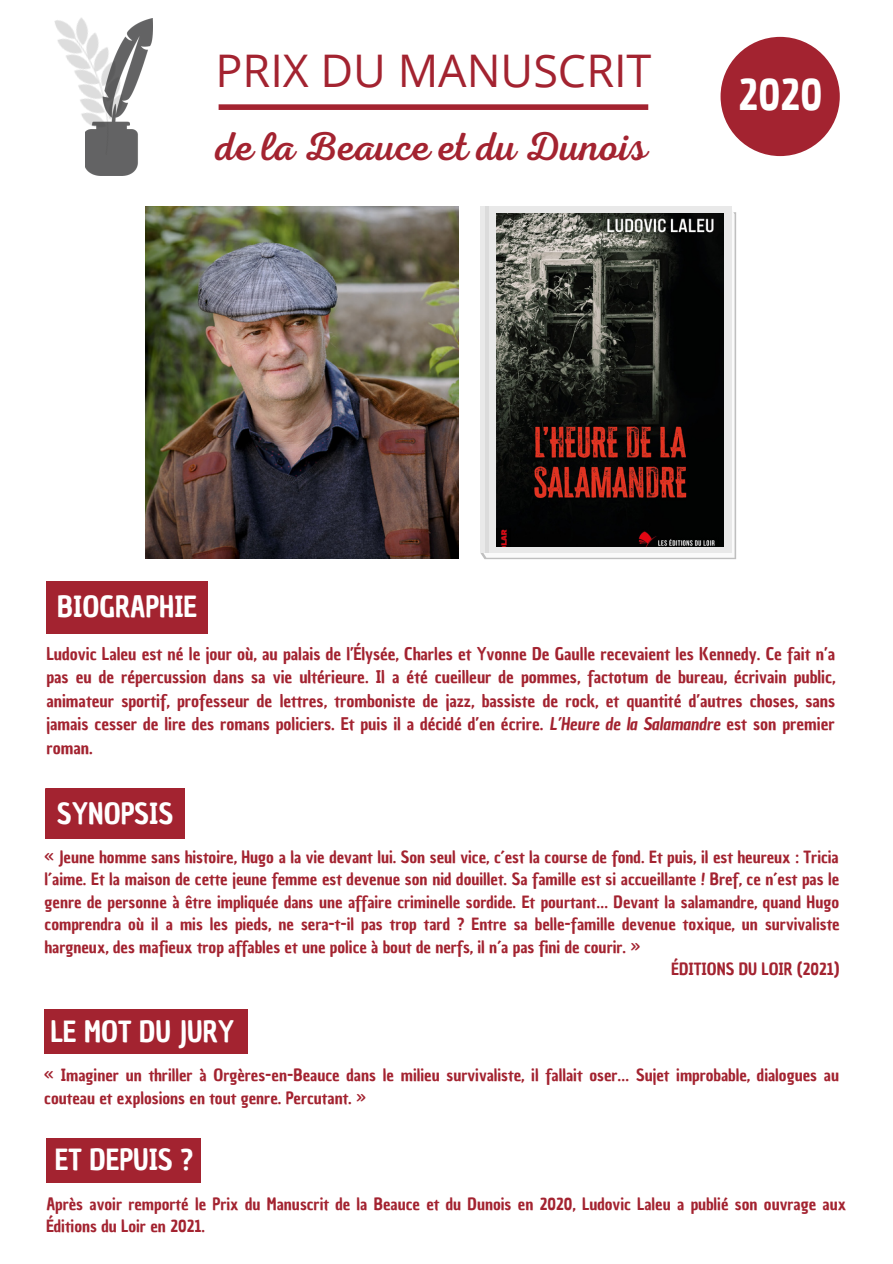
<style>
.page{position:relative;width:893px;height:1264px;background:#fff}
.page>*{position:absolute;margin:0;border:0;box-sizing:border-box;transform-origin:0 0}
.t1{font:45px "Open Sans";color:#a32330}
.t2{font:42.15px "Chau Philomene One";color:#fff}
.t3{font:40.5px "RTL Adam Script Regular";color:#a32330}
.t4{font:28.5px "Chau Philomene One";color:#fff}
.t5{font:16.95px/23.5px "Chau Philomene One";color:#a32330;text-align:justify}
.t6{font:16.5px/22.5px "Chau Philomene One";color:#a32330}
.s1{font-style:italic}
</style>
<div class="page">
<img style="left:146px;top:206px;width:312px;height:352px">
<div style="left:720px;top:37px;width:119px;height:119px;background:#a32330;border-radius:50%"></div>
<div style="left:218px;top:104px;width:430px;height:6px;background:#a32330"></div>
<img style="left:54px;top:18px;width:98px;height:145px">
<img style="left:86px;top:19px;width:66px;height:156px">
<div style="left:46px;top:788px;width:138px;height:50px;background:#a32330"></div>
<div style="left:44px;top:1009px;width:204px;height:44px;background:#a32330"></div>
<div style="left:46px;top:581px;width:161px;height:52px;background:#a32330"></div>
<div style="left:47px;top:1138px;width:154px;height:43px;background:#a32330"></div>
<svg style="left:482px;top:208px;width:252px;height:349px"></svg>
<svg style="left:480px;top:206px;width:251px;height:347px;background:#d2d2d2"></svg>
<img style="left:497px;top:214px;width:226px;height:332px">
<hr style="left:485px;top:206px;width:3px;height:347px;background:#dbdbdb">
<h1 class="t1" style="left:215px;top:39px;width:437px">PRIX DU MANUSCRIT</h1>
<h3 class="t3" style="left:215px;top:123px;width:434px">de la Beauce et du Dunois</h3>
<h2 class="t2" style="left:738px;top:66px;width:85px">2020</h2>
<h3 class="t4" style="left:57px;top:587px;width:142px">BIOGRAPHIE</h3>
<p class="t5" style="left:46px;top:642px;width:790px">Ludovic Laleu est né le jour où, au palais de l’Élysée, Charles et Yvonne De Gaulle recevaient les Kennedy. Ce fait n’a pas eu de répercussion dans sa vie ultérieure. Il a été cueilleur de pommes, factotum de bureau, écrivain public, animateur sportif, professeur de lettres, tromboniste de jazz, bassiste de rock, et quantité d’autres choses, sans jamais cesser de lire des romans policiers. Et puis il a décidé d’en écrire. <span class="s1">L’Heure de la Salamandre</span> est son premier roman.</p>
<h3 class="t4" style="left:57px;top:794px;width:118px">SYNOPSIS</h3>
<p class="t6" style="left:45px;top:845px;width:795px">« Jeune homme sans histoire, Hugo a la vie devant lui. Son seul vice, c´est la course de fond. Et puis, il est heureux : Tricia</p>
<p class="t6" style="left:45px;top:868px;width:796px">l´aime. Et la maison de cette jeune femme est devenue son nid douillet. Sa famille est si accueillante ! Bref, ce n´est pas le</p>
<p class="t6" style="left:45px;top:890px;width:796px">genre de personne à être impliquée dans une affaire criminelle sordide. Et pourtant… Devant la salamandre, quand Hugo</p>
<p class="t6" style="left:45px;top:913px;width:796px">comprendra où il a mis les pieds, ne sera-t-il pas trop tard ? Entre sa belle-famille devenue toxique, un survivaliste</p>
<p class="t6" style="left:45px;top:935px;width:597px">hargneux, des mafieux trop affables et une police à bout de nerfs, il n´a pas fini de courir. »</p>
<p class="t6" style="left:671px;top:958px;width:169px">ÉDITIONS DU LOIR (2021)</p>
<h3 class="t4" style="left:51px;top:1012px;width:185px">LE MOT DU JURY</h3>
<p class="t6" style="left:44px;top:1064px;width:796px">« Imaginer un thriller à Orgères-en-Beauce dans le milieu survivaliste, il fallait oser… Sujet improbable, dialogues au couteau et explosions en tout genre. Percutant. »</p>
<h3 class="t4" style="left:55px;top:1140px;width:140px">ET DEPUIS ?</h3>
<p class="t6" style="left:46px;top:1192px;width:801px">Après avoir remporté le Prix du Manuscrit de la Beauce et du Dunois en 2020, Ludovic Laleu a publié son ouvrage aux<br>Éditions du Loir en 2021.</p>
</div>
